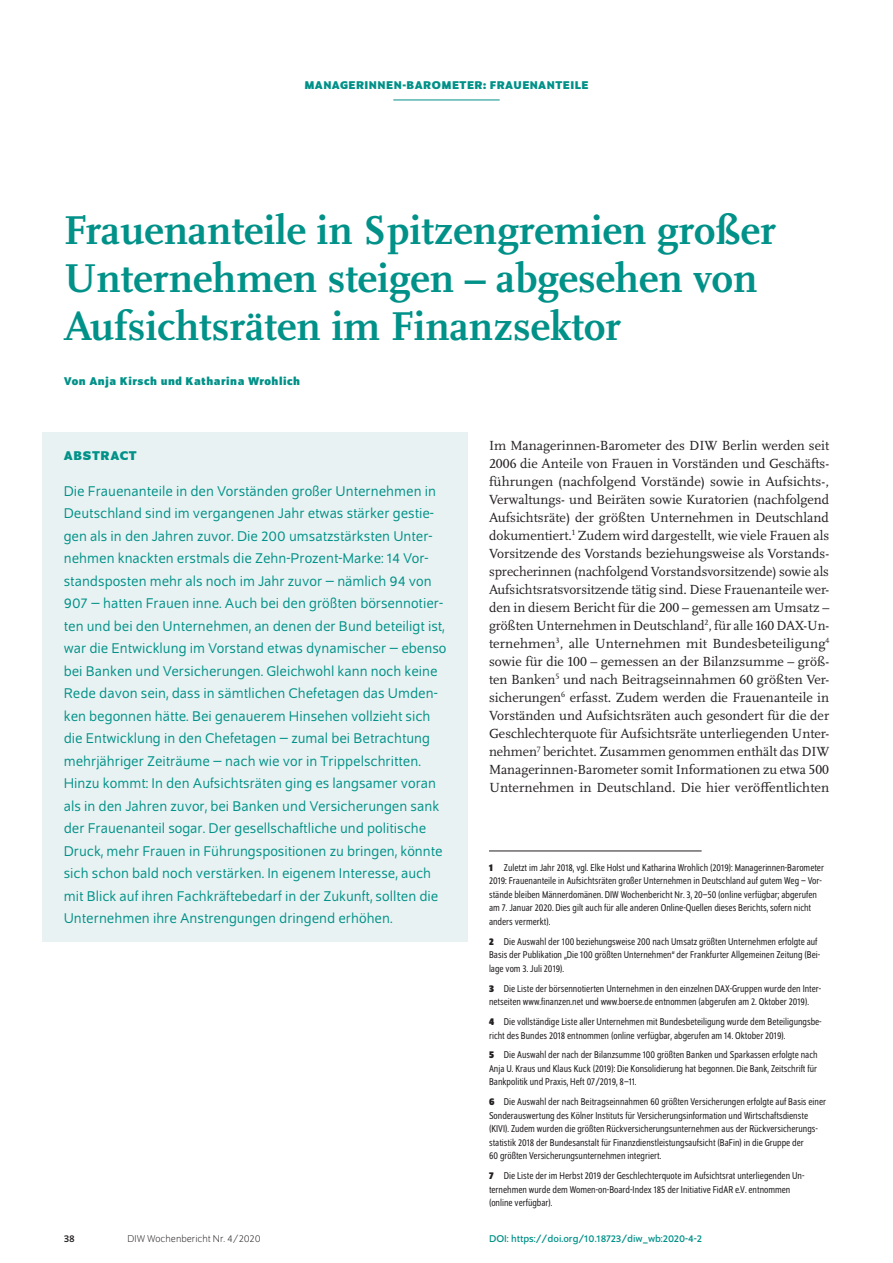
<style>
.page{position:relative;width:893px;height:1263px;background:#fff}
.page>*{position:absolute;margin:0;border:0;box-sizing:border-box;transform-origin:0 0}
.t1{font:700 42px/48px "Scala Pro";color:#009188}
.t2{font:15px/22.5px "Schumpeter Blond";color:#009188}
.t3{font:13.8px/18px "Scala Pro";letter-spacing:.005em;color:#231f20;text-align:justify}
.t4{font:700 13.5px "Schumpeter";letter-spacing:.05em;color:#009188}
.t5{font:700 12px "Schumpeter";letter-spacing:.04em;color:#009188}
.t6{font:semi-condensed 10.5px/13.5px "Schumpeter Blond";color:#231f20}
.t7{font:10.5px "Schumpeter";color:#009188}
.t8{font:300 10.5px "Schumpeter";color:#231f20}
.t9{font:10.5px "Schumpeter";color:#231f20}
.s1{font-family:"Schumpeter";font-weight:700}
</style>
<div class="page">
<hr style="left:393px;top:100px;width:107px;height:1px;background:#009188">
<div style="left:43px;top:432px;width:425px;height:509px;background:#e9f2f2"></div>
<hr style="left:489px;top:850px;width:213px;height:1px;background:#231f20">
<p class="t5" style="left:305px;top:79px;width:285px">MANAGERINNEN-BAROMETER: FRAUENANTEILE</p>
<h1 class="t1" style="left:64px;top:203px;width:714px">Frauenanteile in Spitzengremien großer<br>Unternehmen steigen – abgesehen von<br>Aufsichtsräten im Finanzsektor</h1>
<p class="t5" style="left:64px;top:374px;width:238px">Von Anja Kirsch und Katharina Wrohlich</p>
<p class="t4" style="left:64px;top:448px;width:75px">ABSTRACT</p>
<p class="t2" style="left:64px;top:480px;width:384px">Die Frauenanteile in den Vorständen großer Unternehmen in Deutschland sind im vergangenen Jahr etwas stärker gestie&shy;gen als in den Jahren zuvor. Die 200 umsatzstärksten Unter&shy;nehmen knackten erstmals die Zehn-Prozent-Marke: 14 Vor&shy;standsposten mehr als noch im Jahr zuvor – nämlich 94 von 907 – hatten Frauen inne. Auch bei den größten börsennotier&shy;ten und bei den Unternehmen, an denen der Bund beteiligt ist, war die Entwicklung im Vorstand etwas dynamischer – ebenso bei Banken und Versicherungen. Gleichwohl kann noch keine Rede davon sein, dass in sämtlichen Chefetagen das Umden&shy;ken begonnen hätte. Bei genauerem Hinsehen vollzieht sich die Entwicklung in den Chefetagen – zumal bei Betrachtung mehrjähriger Zeiträume – nach wie vor in Trippelschritten.<br>Hinzu kommt: In den Aufsichtsräten ging es langsamer voran als in den Jahren zuvor, bei Banken und Versicherungen sank der Frauenanteil sogar. Der gesellschaftliche und politische Druck, mehr Frauen in Führungspositionen zu bringen, könnte sich schon bald noch verstärken. In eigenem Interesse, auch mit Blick auf ihren Fachkräftebedarf in der Zukunft, sollten die Unternehmen ihre Anstrengungen dringend erhöhen.</p>
<p class="t3" style="left:489px;top:436px;width:342px">Im Managerinnen-Barometer des DIW Berlin werden seit 2006 die Anteile von Frauen in Vorständen und Geschäfts&shy;führungen (nachfolgend Vorstände) sowie in Aufsichts-, Verwaltungs- und Beiräten sowie Kuratorien (nachfolgend Aufsichtsräte) der größten Unternehmen in Deutschland dokumentiert.<sup>1</sup> Zudem wird dargestellt, wie viele Frauen als Vorsitzende des Vorstands beziehungsweise als Vorstands&shy;sprecherinnen (nachfolgend Vorstandsvorsitzende) sowie als Aufsichtsratsvorsitzende tätig sind. Diese Frauenanteile wer&shy;den in diesem Bericht für die 200 – gemessen am Umsatz – größten Unternehmen in Deutschland<sup>2</sup>, für alle 160 DAX-Un&shy;ternehmen<sup>3</sup>, alle Unternehmen mit Bundesbeteiligung<sup>4 </sup>sowie für die 100 – gemessen an der Bilanzsumme – größ&shy;ten Banken<sup>5</sup> und nach Beitragseinnahmen 60 größten Ver&shy;sicherungen<sup>6</sup> erfasst. Zudem werden die Frauenanteile in Vorständen und Aufsichtsräten auch gesondert für die der Geschlechterquote für Aufsichtsräte unterliegenden Unter&shy;nehmen<sup>7</sup> berichtet. Zusammen genommen enthält das DIW Managerinnen-Barometer somit Informationen zu etwa 500<br>Unternehmen in Deutschland. Die hier veröffentlichten</p>
<p class="t6" style="left:489px;top:861px;width:337px"><span class="s1">1</span> Zuletzt im Jahr 2018, vgl. Elke Holst und Katharina Wrohlich (2019): Managerinnen-Barometer 2019: Frauenanteile in Aufsichtsräten großer Unternehmen in Deutschland auf gutem Weg – Vor&shy;stände bleiben Männerdomänen. DIW Wochenbericht Nr. 3, 20–50 (online verfügbar; abgerufen am 7. Januar 2020. Dies gilt auch für alle anderen Online-Quellen dieses Berichts, sofern nicht anders vermerkt).</p>
<p class="t6" style="left:489px;top:935px;width:332px"><span class="s1">2</span> Die Auswahl der 100 beziehungsweise 200 nach Umsatz größten Unternehmen erfolgte auf<br>Basis der Publikation „Die 100 größten Unternehmen“ der Frankfurter Allgemeinen Zeitung (Bei&shy;lage vom 3. Juli 2019).</p>
<p class="t6" style="left:489px;top:982px;width:334px"><span class="s1">3</span> Die Liste der börsennotierten Unternehmen in den einzelnen DAX-Gruppen wurde den Inter&shy;netseiten www.finanzen.net und www.boerse.de entnommen (abgerufen am 2. Oktober 2019).</p>
<p class="t6" style="left:489px;top:1015px;width:334px"><span class="s1">4</span> Die vollständige Liste aller Unternehmen mit Bundesbeteiligung wurde dem Beteiligungsbe&shy;richt des Bundes 2018 entnommen (online verfügbar, abgerufen am 14. Oktober 2019).</p>
<p class="t6" style="left:489px;top:1048px;width:330px;text-align:justify"><span class="s1">5</span> Die Auswahl der nach der Bilanzsumme 100 größten Banken und Sparkassen erfolgte nach Anja U. Kraus und Klaus Kuck (2019): Die Konsolidierung hat begonnen. Die Bank, Zeitschrift für Bankpolitik und Praxis, Heft 07/2019, 8–11.</p>
<p class="t6" style="left:489px;top:1095px;width:339px"><span class="s1">6</span> Die Auswahl der nach Beitragseinnahmen 60 größten Versicherungen erfolgte auf Basis einer Sonderauswertung des Kölner Instituts für Versicherungsinformation und Wirtschaftsdienste (KIVI). Zudem wurden die größten Rückversicherungsunternehmen aus der Rückversicherungs&shy;statistik 2018 der Bundesanstalt für Finanzdienstleistungsaufsicht (BaFin) in die Gruppe der<br>60 größten Versicherungsunternehmen integriert.</p>
<p class="t6" style="left:489px;top:1169px;width:317px"><span class="s1">7</span> Die Liste der im Herbst 2019 der Geschlechterquote im Aufsichtsrat unterliegenden Un&shy;ternehmen wurde dem Women-on-Board-Index 185 der Initiative FidAR e.V. entnommen (online verfügbar).</p>
<p class="t9" style="left:64px;top:1233px;width:13px">38</p>
<p class="t8" style="left:128px;top:1234px;width:135px">DIW Wochenbericht Nr. 4/2020</p>
<p class="t7" style="left:489px;top:1233px;width:215px">DOI: https://doi.org/10.18723/diw_wb:2020-4-2</p>
</div>
